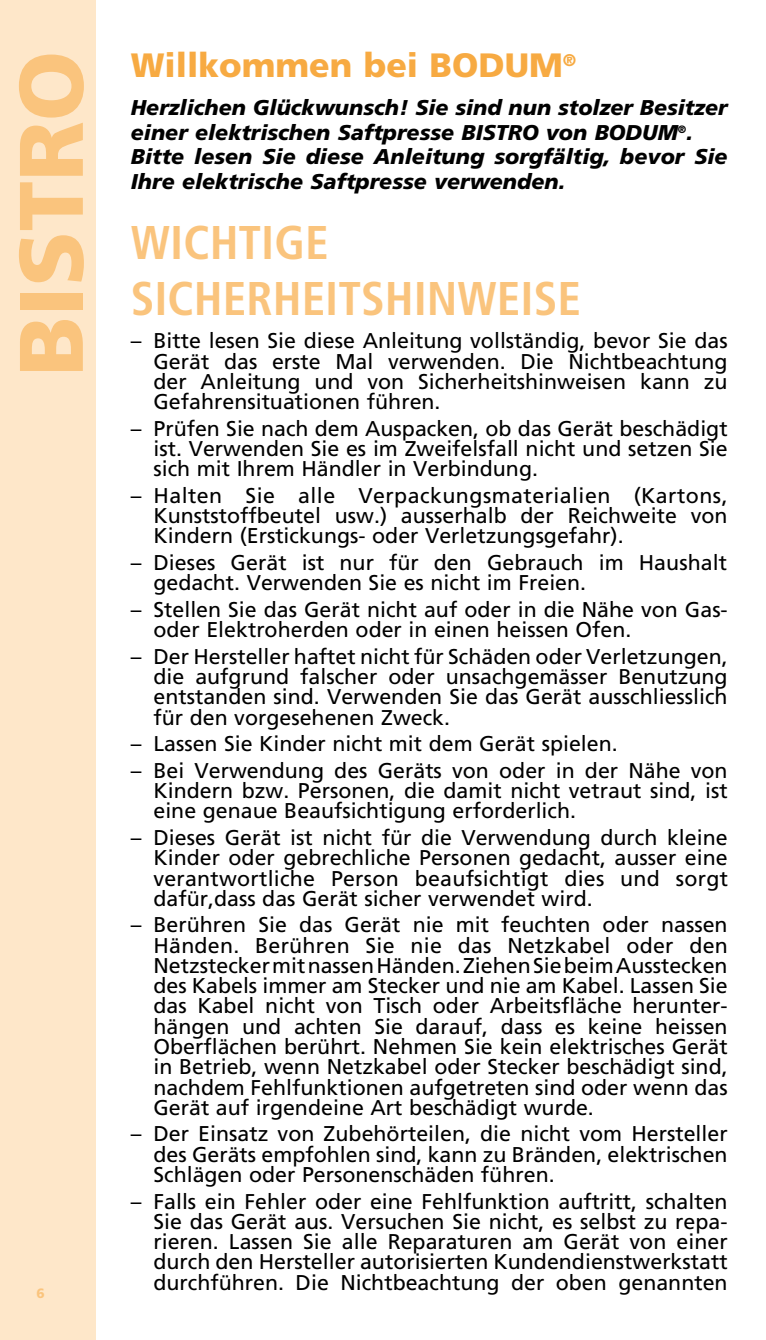
<style>
.page{position:relative;width:766px;height:1340px;background:#fff}
.page>*{position:absolute;margin:0;border:0;box-sizing:border-box;transform-origin:0 0}
.t1{font:900 90px "Frutiger";color:#fac47d}
.t2{font:700 condensed 47.25px/56.7px "Frutiger";color:#fac47d}
.t3{font:900 33.75px "Frutiger";color:#f7aa42}
.t4{font:21.38px/20.2px "Frutiger";color:#000;text-align:justify}
.t5{font:italic 900 21.38px/24.8px "Frutiger";color:#000}
.t6{font:900 13.5px "Frutiger";color:#fac47d}
</style>
<div class="page">
<div style="left:0;top:0;width:96px;height:1339px;background:#fee7c9"></div>
<h1 class="t1" style="left:12px;top:376px;width:327px;rotate:-90deg">BISTRO</h1>
<h3 class="t3" style="left:131px;top:51px;width:447px">Willkommen bei BODUM<sup>®</sup></h3>
<p class="t5" style="left:131px;top:96px;width:598px">Herzlichen Glückwunsch! Sie sind nun stolzer Besitzer einer elektrischen Saftpresse BISTRO von BODUM<sup>®</sup>.<br>Bitte lesen Sie diese Anleitung sorgfältig, bevor Sie Ihre elektrische Saftpresse verwenden.</p>
<h2 class="t2" style="left:131px;top:218px;width:451px">WICHTIGE<br>SICHERHEITSHINWEISE</h2>
<p class="t4" style="left:153px;top:332px;width:575px;text-indent:-23px">– Bitte lesen Sie diese Anleitung vollständig, bevor Sie das Gerät das erste Mal verwenden. Die Nichtbeachtung der Anleitung und von Sicherheitshinweisen kann zu Gefahrensituationen führen.</p>
<p class="t4" style="left:153px;top:420px;width:575px;text-indent:-23px">– Prüfen Sie nach dem Auspacken, ob das Gerät beschädigt ist. Verwenden Sie es im Zweifelsfall nicht und setzen Sie sich mit Ihrem Händler in Verbindung.</p>
<p class="t4" style="left:153px;top:487px;width:575px;text-indent:-23px">– Halten Sie alle Verpackungsmaterialien (Kartons, Kunststoffbeutel usw.) ausserhalb der Reichweite von Kindern (Erstickungs- oder Verletzungsgefahr).</p>
<p class="t4" style="left:153px;top:554px;width:575px;text-indent:-23px">– Dieses Gerät ist nur für den Gebrauch im Haushalt gedacht. Verwenden Sie es nicht im Freien.</p>
<p class="t4" style="left:153px;top:601px;width:575px;text-indent:-23px">– Stellen Sie das Gerät nicht auf oder in die Nähe von Gas&shy;oder Elektroherden oder in einen heissen Ofen.</p>
<p class="t4" style="left:153px;top:648px;width:575px;text-indent:-23px">– Der Hersteller haftet nicht für Schäden oder Verletzungen, die aufgrund falscher oder unsachgemässer Benutzung entstanden sind. Verwenden Sie das Gerät ausschliesslich für den vorgesehenen Zweck.</p>
<p class="t4" style="left:131px;top:735px;width:488px">– Lassen Sie Kinder nicht mit dem Gerät spielen.</p>
<p class="t4" style="left:153px;top:762px;width:575px;text-indent:-23px">– Bei Verwendung des Geräts von oder in der Nähe von Kindern bzw. Personen, die damit nicht vetraut sind, ist eine genaue Beaufsichtigung erforderlich.</p>
<p class="t4" style="left:153px;top:829px;width:576px;text-indent:-23px">– Dieses Gerät ist nicht für die Verwendung durch kleine Kinder oder gebrechliche Personen gedacht, ausser eine verantwortliche Person beaufsichtigt dies und sorgt dafür,dass das Gerät sicher verwendet wird.</p>
<p class="t4" style="left:153px;top:916px;width:576px;text-indent:-23px">– Berühren Sie das Gerät nie mit feuchten oder nassen Händen. Berühren Sie nie das Netzkabel oder den Netzstecker mit nassen Händen. Ziehen Sie beim Ausstecken des Kabels immer am Stecker und nie am Kabel. Lassen Sie das Kabel nicht von Tisch oder Arbeitsfläche herunter&shy;hängen und achten Sie darauf, dass es keine heissen Oberflächen berührt. Nehmen Sie kein elektrisches Gerät in Betrieb, wenn Netzkabel oder Stecker beschädigt sind, nachdem Fehlfunktionen aufgetreten sind oder wenn das Gerät auf irgendeine Art beschädigt wurde.</p>
<p class="t4" style="left:153px;top:1125px;width:575px;text-indent:-23px">– Der Einsatz von Zubehörteilen, die nicht vom Hersteller des Geräts empfohlen sind, kann zu Bränden, elektrischen Schlägen oder Personenschäden führen.</p>
<p class="t4" style="left:153px;top:1192px;width:575px;text-indent:-23px">– Falls ein Fehler oder eine Fehlfunktion auftritt, schalten Sie das Gerät aus. Versuchen Sie nicht, es selbst zu repa&shy;rieren. Lassen Sie alle Reparaturen am Gerät von einer durch den Hersteller autorisierten Kundendienstwerkstatt durchführen. Die Nichtbeachtung der oben genannten</p>
<p class="t6" style="left:36px;top:1287px;width:10px">6</p>
</div>
